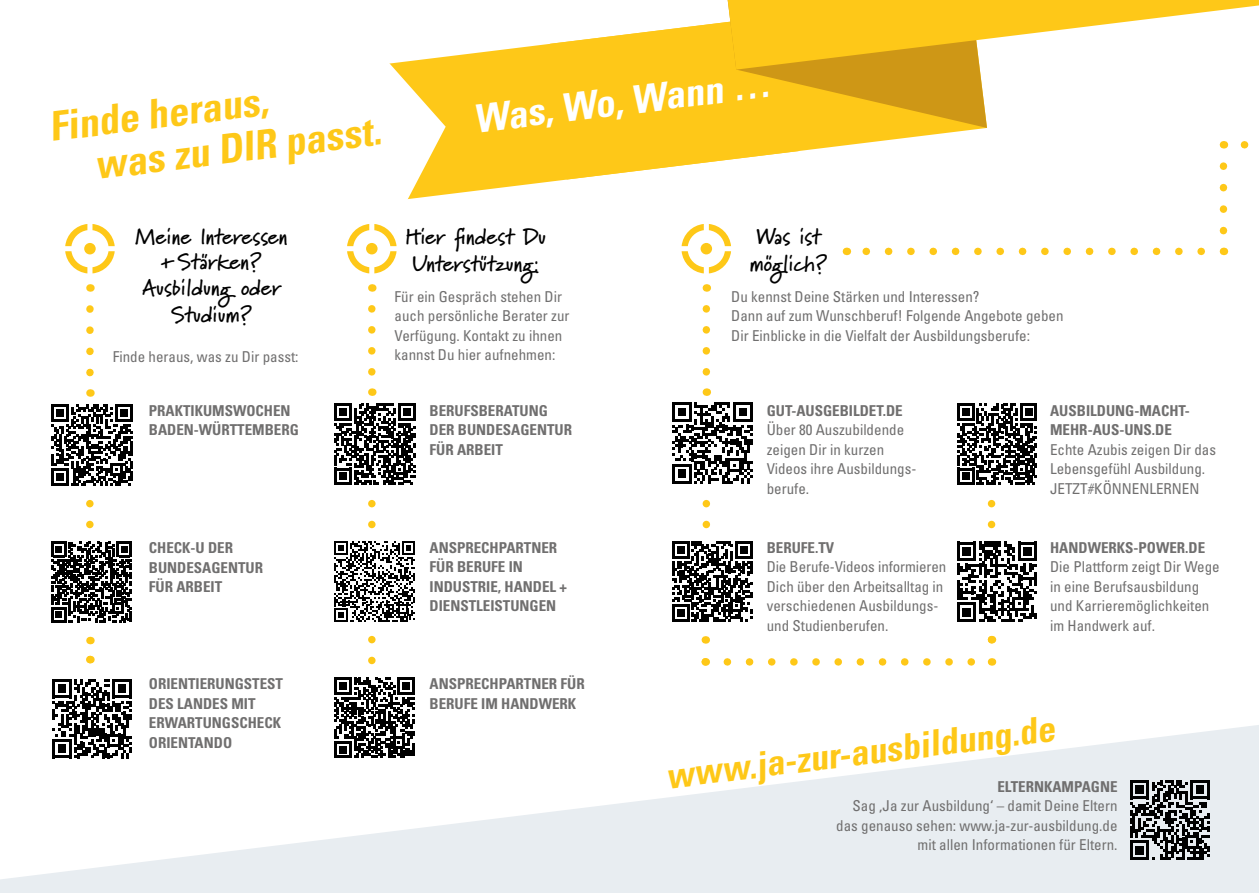
<style>
.page{position:relative;width:1259px;height:893px;background:#fff}
.page>*{position:absolute;margin:0;border:0;box-sizing:border-box;transform-origin:0 0}
.Subline_fett_kursiv{font:700 condensed 40.5px "Univers";color:#fec818}
.Subline_fett_kursiv-2{font:700 condensed 39px "Univers";color:#fff}
.Subline_fett_kursiv-3{font:700 condensed 36px "Univers";color:#fec818}
.Handschrift_Titel{font:700 22.5px/26px "Marydale";color:#000;text-align:center}
.fliess{font:condensed 15px/19.5px "Univers";color:#706f6f}
.fett_versal{font:700 condensed 15px/19.5px "Univers";color:#706f6f}
.fett_versal-2{font:condensed 15px/19.5px "Univers";color:#706f6f;text-align:right}
</style>
<div class="page">
<svg style="left:0;top:725px;width:1259px;height:168px;fill:#e8edf1"></svg>
<svg style="left:446px;top:48px;width:125px;height:147px;background:#fece35"></svg>
<svg style="left:512px;top:22px;width:474px;height:157px;fill:#fec818"></svg>
<svg style="left:727px;top:0;width:532px;height:128px"></svg>
<svg style="left:389px;top:56px;width:57px;height:198px"></svg>
<svg style="left:368px;top:309px;width:7px;height:67px"></svg>
<svg style="left:347px;top:224px;width:49px;height:49px"></svg>
<div style="left:366px;top:243px;width:11px;height:11px;background:#fec818;border-radius:50%"></div>
<svg style="left:727px;top:658px;width:248px;height:8px"></svg>
<svg style="left:701px;top:658px;width:8px;height:8px"></svg>
<svg style="left:987px;top:636px;width:8px;height:8px"></svg>
<svg style="left:1219px;top:166px;width:8px;height:69px"></svg>
<svg style="left:862px;top:248px;width:339px;height:7px"></svg>
<svg style="left:1240px;top:141px;width:9px;height:8px"></svg>
<svg style="left:702px;top:309px;width:8px;height:67px"></svg>
<svg style="left:681px;top:224px;width:50px;height:49px"></svg>
<div style="left:700px;top:243px;width:12px;height:11px;background:#fec818;border-radius:50%"></div>
<svg style="left:86px;top:309px;width:8px;height:68px"></svg>
<svg style="left:65px;top:224px;width:50px;height:49px"></svg>
<div style="left:84px;top:243px;width:12px;height:11px;background:#fec818;border-radius:50%"></div>
<div style="left:368px;top:521px;width:7px;height:7px;background:#fec818;border-radius:50%"></div>
<div style="left:368px;top:500px;width:7px;height:7px;background:#fec818;border-radius:50%"></div>
<div style="left:988px;top:521px;width:7px;height:7px;background:#fec818;border-radius:50%"></div>
<div style="left:988px;top:500px;width:7px;height:7px;background:#fec818;border-radius:50%"></div>
<div style="left:702px;top:521px;width:8px;height:7px;background:#fec818;border-radius:50%"></div>
<div style="left:702px;top:500px;width:8px;height:7px;background:#fec818;border-radius:50%"></div>
<div style="left:86px;top:521px;width:8px;height:7px;background:#fec818;border-radius:50%"></div>
<div style="left:86px;top:500px;width:8px;height:7px;background:#fec818;border-radius:50%"></div>
<svg style="left:334px;top:404px;width:81px;height:81px"></svg>
<svg style="left:672px;top:402px;width:80px;height:82px"></svg>
<svg style="left:51px;top:404px;width:82px;height:82px"></svg>
<div style="left:51px;top:678px;width:94px;height:83px;background:#fff"></div>
<svg style="left:53px;top:679px;width:79px;height:79px"></svg>
<svg style="left:51px;top:542px;width:81px;height:80px"></svg>
<div style="left:334px;top:677px;width:90px;height:91px;background:#fff"></div>
<svg style="left:334px;top:678px;width:81px;height:80px"></svg>
<div style="left:368px;top:657px;width:7px;height:7px;background:#fec818;border-radius:50%"></div>
<div style="left:368px;top:636px;width:7px;height:7px;background:#fec818;border-radius:50%"></div>
<div style="left:1118px;top:769px;width:102px;height:102px;background:#e8edf1"></div>
<svg style="left:1130px;top:780px;width:79px;height:80px"></svg>
<svg style="left:957px;top:404px;width:80px;height:81px"></svg>
<svg style="left:957px;top:542px;width:80px;height:80px"></svg>
<svg style="left:672px;top:541px;width:80px;height:81px"></svg>
<svg style="left:334px;top:541px;width:81px;height:81px"></svg>
<svg style="left:86px;top:655px;width:8px;height:8px"></svg>
<p class="Subline_fett_kursiv" style="left:46px;top:102px;width:222px;rotate:-7deg">Finde heraus,</p>
<p class="Subline_fett_kursiv" style="left:92px;top:140px;width:289px;rotate:-7deg">was zu DIR passt.</p>
<p class="Subline_fett_kursiv-2" style="left:471px;top:95px;width:300px;rotate:-7deg">Was, Wo, Wann …</p>
<p class="Handschrift_Titel" style="left:136px;top:223px;width:153px">Meine Interessen +Stärken?<br>Ausbildung oder<br>Studium?</p>
<p class="fliess" style="left:113px;top:346px;width:187px">Finde heraus, was zu Dir passt:</p>
<p class="fett_versal" style="left:149px;top:400px;width:152px">PRAKTIKUMSWOCHEN<br>BADEN-WÜRTTEMBERG</p>
<p class="Handschrift_Titel" style="left:405px;top:223px;width:142px;line-height:27px">Hier findest Du<br>Unterstützung:</p>
<p class="Handschrift_Titel" style="left:749px;top:223px;width:80px;line-height:27px;text-align:left">Was ist möglich?</p>
<p class="fliess" style="left:394px;top:287px;width:176px">Für ein Gespräch stehen Dir auch persönliche Berater zur<br>Verfügung. Kontakt zu ihnen kannst Du hier aufnehmen:</p>
<p class="fliess" style="left:731px;top:287px;width:334px">Du kennst Deine Stärken und Interessen?<br>Dann auf zum Wunschberuf! Folgende Angebote geben<br>Dir Einblicke in die Vielfalt der Ausbildungsberufe:</p>
<p class="fett_versal" style="left:429px;top:400px;width:144px">BERUFSBERATUNG<br>DER BUNDESAGENTUR<br>FÜR ARBEIT</p>
<p class="fett_versal" style="left:766px;top:400px;width:138px">GUT-AUSGEBILDET.DE</p>
<p class="fliess" style="left:766px;top:420px;width:151px">Über 80 Auszubildende zeigen Dir in kurzen<br>Videos ihre Ausbildungs&shy;berufe.</p>
<p class="fett_versal" style="left:1050px;top:400px;width:141px">AUSBILDUNG-MACHT-<br>MEHR-AUS-UNS.DE</p>
<p class="fliess" style="left:1050px;top:439px;width:167px">Echte Azubis zeigen Dir das<br>Lebensgefühl Ausbildung.<br>JETZT#KÖNNENLERNEN</p>
<p class="fett_versal" style="left:149px;top:538px;width:116px">CHECK-U DER<br>BUNDESAGENTUR<br>FÜR ARBEIT</p>
<p class="fett_versal" style="left:429px;top:538px;width:139px">ANSPRECHPARTNER<br>FÜR BERUFE IN<br>INDUSTRIE, HANDEL +<br>DIENSTLEISTUNGEN</p>
<p class="fett_versal" style="left:149px;top:674px;width:136px">ORIENTIERUNGSTEST<br>DES LANDES MIT<br>ERWARTUNGSCHECK<br>ORIENTANDO</p>
<p class="fett_versal" style="left:429px;top:674px;width:157px">ANSPRECHPARTNER FÜR<br>BERUFE IM HANDWERK</p>
<p class="fett_versal" style="left:766px;top:538px;width:69px">BERUFE.TV</p>
<p class="fett_versal-2" style="left:766px;top:557px;width:181px;text-align:left">Die Berufe-Videos informieren<br>Dich über den Arbeitsalltag in verschiedenen Ausbildungs&shy;und Studienberufen.</p>
<p class="fett_versal" style="left:1050px;top:538px;width:157px">HANDWERKS-POWER.DE</p>
<p class="fliess" style="left:1050px;top:557px;width:171px">Die Plattform zeigt Dir Wege in eine Berufsausbildung und Karrieremöglichkeiten im Handwerk auf.</p>
<p class="Subline_fett_kursiv-3" style="left:663px;top:754px;width:393px;rotate:-7deg">www.ja-zur-ausbildung.de</p>
<p class="fett_versal" style="left:997px;top:777px;width:122px">ELTERNKAMPAGNE</p>
<p class="fett_versal-2" style="left:836px;top:796px;width:283px">Sag ‚Ja zur Ausbildung‘ – damit Deine Eltern das genauso sehen: www.ja-zur-ausbildung.de mit allen Informationen für Eltern.</p>
</div>
